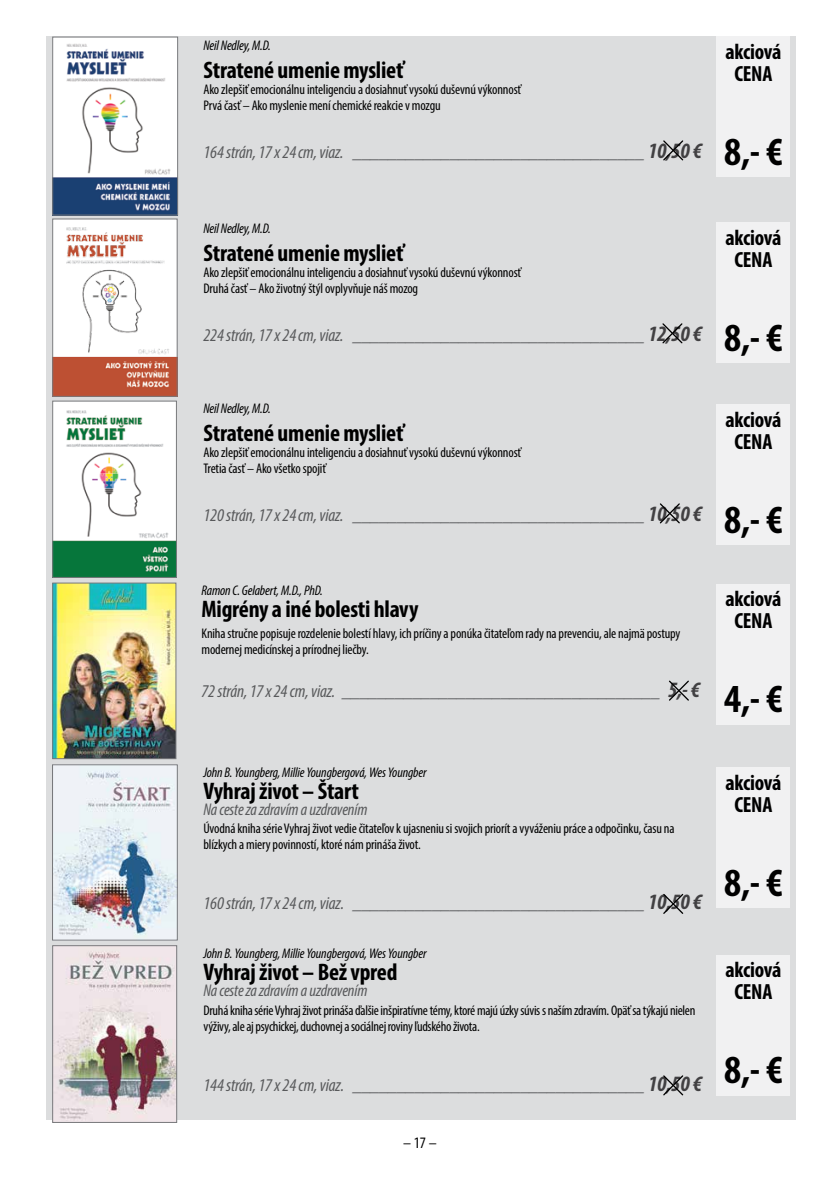
<style>
.page{position:relative;width:840px;height:1191px;background:#fff}
.page>*{position:absolute;margin:0;border:0;box-sizing:border-box;transform-origin:0 0}
.t1{font:700 condensed 40px "Myriad Pro";color:#000}
.t2{font:700 condensed 24px "Myriad Pro";letter-spacing:-.01em;color:#000}
.t3{font:700 condensed 22px/22px "Myriad Pro";letter-spacing:-.01em;color:#000;text-align:center}
.t4{font:italic condensed 18px "Myriad Pro";letter-spacing:-.01em;color:#58595b}
.t5{font:italic condensed 17px "Myriad Pro";letter-spacing:-.015em;color:#58595b}
.t6{font:condensed 16px "Myriad Pro";color:#000}
.t7{font:condensed 14px/16px "Myriad Pro";letter-spacing:-.01em;color:#000}
.t8{font:italic condensed 14px "Myriad Pro";letter-spacing:-.01em;color:#000}
.s1{font-weight:700;font-size:22px;color:#414042}
</style>
<div class="page">
<div style="left:47px;top:37px;width:748px;height:1083px;background:#dcddde"></div>
<img style="left:54px;top:39px;width:122px;height:174px">
<div style="left:52px;top:37px;width:126px;height:178px;border:1px solid #77787b"></div>
<img style="left:54px;top:221px;width:121px;height:173px">
<div style="left:52px;top:219px;width:125px;height:177px;border:1px solid #77787b"></div>
<img style="left:54px;top:403px;width:120px;height:172px">
<div style="left:52px;top:401px;width:124px;height:176px;border:1px solid #77787b"></div>
<img style="left:54px;top:585px;width:120px;height:172px">
<div style="left:52px;top:583px;width:124px;height:176px;border:1px solid #77787b"></div>
<img style="left:54px;top:766px;width:121px;height:172px">
<div style="left:52px;top:764px;width:125px;height:176px;border:1px solid #77787b"></div>
<img style="left:54px;top:947px;width:121px;height:173px">
<div style="left:52px;top:945px;width:125px;height:177px;border:1px solid #77787b"></div>
<div style="left:716px;top:37px;width:73px;height:140px;background:#f1f1f2"></div>
<div style="left:716px;top:223px;width:73px;height:140px;background:#f1f1f2"></div>
<div style="left:716px;top:404px;width:73px;height:140px;background:#f1f1f2"></div>
<div style="left:716px;top:584px;width:73px;height:140px;background:#f1f1f2"></div>
<div style="left:716px;top:767px;width:73px;height:140px;background:#f1f1f2"></div>
<div style="left:716px;top:955px;width:73px;height:140px;background:#f1f1f2"></div>
<svg style="left:663px;top:140px;width:21px;height:21px"></svg>
<svg style="left:662px;top:323px;width:21px;height:21px"></svg>
<svg style="left:659px;top:503px;width:21px;height:21px"></svg>
<svg style="left:669px;top:680px;width:20px;height:21px"></svg>
<svg style="left:663px;top:893px;width:21px;height:21px"></svg>
<svg style="left:663px;top:1075px;width:21px;height:21px"></svg>
<p class="t8" style="left:203px;top:37px;width:69px">Neil Nedley, M.D.</p>
<h2 class="t2" style="left:203px;top:55px;width:202px">Stratené umenie myslieť</h2>
<p class="t7" style="left:203px;top:81px;width:319px">Ako zlepšiť emocionálnu inteligenciu a dosiahnuť vysokú duševnú výkonnosť<br>Prvá časť – Ako myslenie mení chemické reakcie v mozgu</p>
<p class="t4" style="left:203px;top:141px;width:500px">164 strán, 17 x 24cm, viaz. _________________________________ <span class="s1">10,50 €</span></p>
<h3 class="t3" style="left:725px;top:40px;width:57px">akciová<br>CENA</h3>
<h1 class="t1" style="left:723px;top:127px;width:60px">8,- €</h1>
<p class="t8" style="left:203px;top:220px;width:69px">Neil Nedley, M.D.</p>
<h2 class="t2" style="left:203px;top:238px;width:202px">Stratené umenie myslieť</h2>
<p class="t7" style="left:203px;top:264px;width:319px">Ako zlepšiť emocionálnu inteligenciu a dosiahnuť vysokú duševnú výkonnosť<br>Druhá časť – Ako životný štýl ovplyvňuje náš mozog</p>
<p class="t4" style="left:203px;top:324px;width:500px">224 strán, 17 x 24cm, viaz. _________________________________ <span class="s1">12,50 €</span></p>
<p class="t8" style="left:203px;top:400px;width:69px">Neil Nedley, M.D.</p>
<h2 class="t2" style="left:203px;top:418px;width:202px">Stratené umenie myslieť</h2>
<p class="t7" style="left:203px;top:444px;width:319px">Ako zlepšiť emocionálnu inteligenciu a dosiahnuť vysokú duševnú výkonnosť<br>Tretia časť – Ako všetko spojiť</p>
<p class="t4" style="left:203px;top:504px;width:500px">120 strán, 17 x 24cm, viaz. _________________________________ <span class="s1">10,50 €</span></p>
<p class="t8" style="left:201px;top:582px;width:123px">Ramon C. Gelabert, M.D., PhD.</p>
<h2 class="t2" style="left:201px;top:593px;width:218px">Migrény a iné bolesti hlavy</h2>
<p class="t7" style="left:201px;top:625px;width:480px">Kniha stručne popisuje rozdelenie bolestí hlavy, ich príčiny a ponúka čitateľom rady na prevenciu, ale najmä postupy modernej medicínskej a prírodnej liečby.</p>
<p class="t4" style="left:201px;top:680px;width:500px">72 strán, 17 x 24 cm, viaz. ____________________________________ <span class="s1">5,- €</span></p>
<p class="t8" style="left:203px;top:764px;width:224px">John B. Youngberg, Millie Youngbergová, Wes Youngber</p>
<h2 class="t2" style="left:203px;top:775px;width:157px">Vyhraj život – Štart</h2>
<p class="t5" style="left:203px;top:798px;width:165px">Na ceste za zdravím a uzdravením</p>
<p class="t7" style="left:203px;top:820px;width:472px">Úvodná kniha série Vyhraj život vedie čitateľov k ujasneniu si svojich priorít a vyváženiu práce a odpočinku, času na blízkych a miery povinností, ktoré nám prináša život.</p>
<p class="t4" style="left:203px;top:892px;width:500px">160 strán, 17 x 24 cm, viaz. _________________________________ <span class="s1">10,50 €</span></p>
<p class="t8" style="left:203px;top:945px;width:224px">John B. Youngberg, Millie Youngbergová, Wes Youngber</p>
<h2 class="t2" style="left:203px;top:957px;width:195px">Vyhraj život – Bež vpred</h2>
<p class="t5" style="left:203px;top:980px;width:165px">Na ceste za zdravím a uzdravením</p>
<p class="t7" style="left:203px;top:1002px;width:493px">Druhá kniha série Vyhraj život prináša ďalšie inšpiratívne témy, ktoré majú úzky súvis s naším zdravím. Opäť sa týkajú nielen výživy, ale aj psychickej, duchovnej a sociálnej roviny ľudského života.</p>
<p class="t4" style="left:203px;top:1073px;width:500px">144 strán, 17 x 24 cm, viaz. _________________________________ <span class="s1">10,50 €</span></p>
<p class="t6" style="left:403px;top:1133px;width:35px">– 17 –</p>
<h3 class="t3" style="left:725px;top:226px;width:57px">akciová<br>CENA</h3>
<h1 class="t1" style="left:723px;top:313px;width:60px">8,- €</h1>
<h3 class="t3" style="left:725px;top:408px;width:57px">akciová<br>CENA</h3>
<h1 class="t1" style="left:723px;top:494px;width:60px">8,- €</h1>
<h3 class="t3" style="left:725px;top:587px;width:57px">akciová<br>CENA</h3>
<h1 class="t1" style="left:723px;top:674px;width:60px">4,- €</h1>
<h3 class="t3" style="left:725px;top:770px;width:57px">akciová<br>CENA</h3>
<h1 class="t1" style="left:723px;top:857px;width:60px">8,- €</h1>
<h3 class="t3" style="left:725px;top:958px;width:57px">akciová<br>CENA</h3>
<h1 class="t1" style="left:723px;top:1045px;width:60px">8,- €</h1>
</div>
